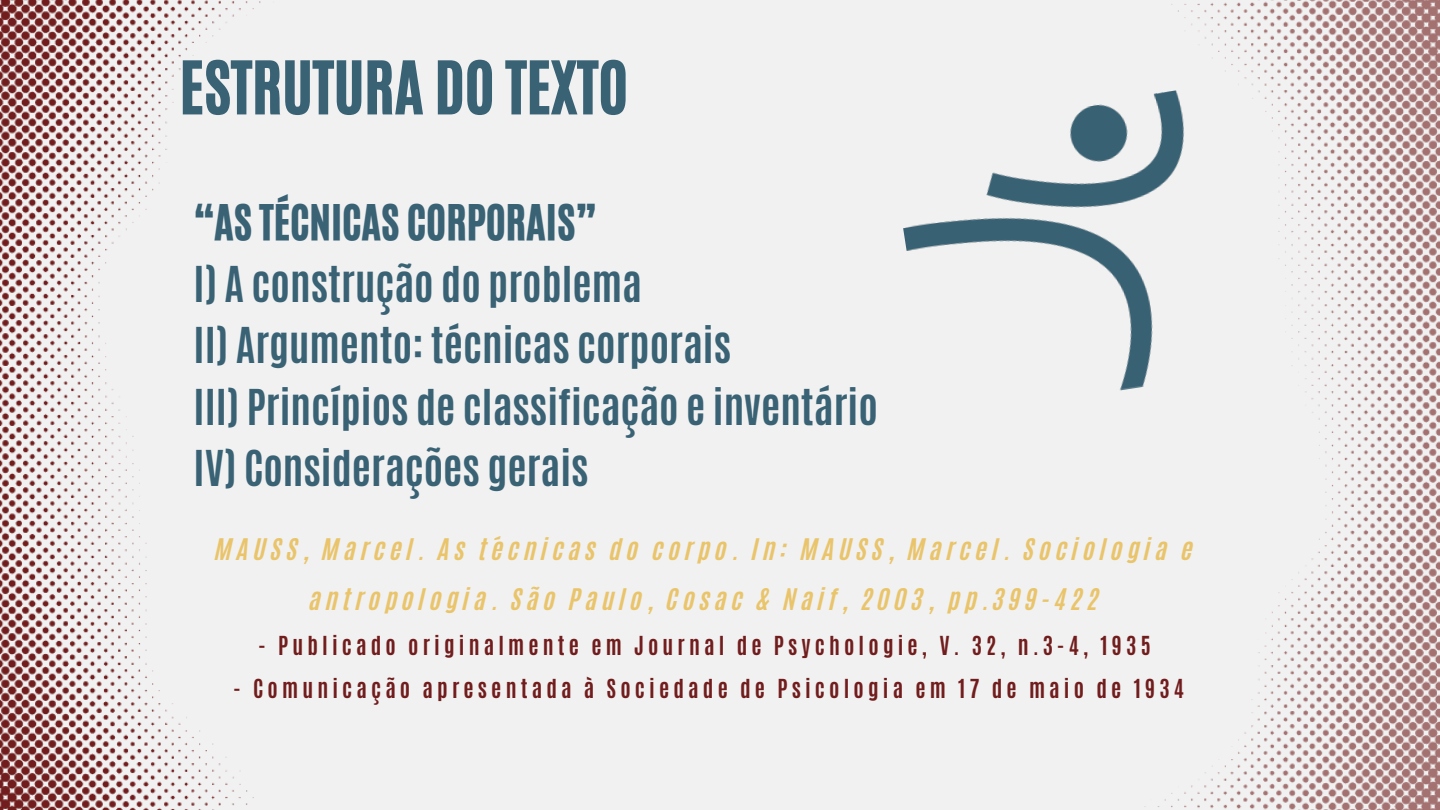
<style>
.page{position:relative;width:1440px;height:810px;background:#f1f1f1}
.page>*{position:absolute;margin:0;border:0;box-sizing:border-box;transform-origin:0 0}
.t1{font:61.2px "CA Generated";color:#396275}
.t2{font:700 41.3px "Antonio";color:#396275}
.t3{font:41.3px "CA Generated";color:#396275}
.t4{font:24.9px/49.5px "CA Generated";letter-spacing:.19em;color:#e9c46a;text-align:center}
.t5{font:700 21.9px "Antonio";letter-spacing:.19em;color:#721d1d}
</style>
<div class="page">
<img style="left:1144px;top:0;width:296px;height:810px">
<img style="left:0;top:0;width:261px;height:810px">
<img style="left:903px;top:89px;width:326px;height:330px">
<p class="t1" style="left:180px;top:44px;width:450px">ESTRUTURA DO TEXTO</p>
<p class="t3" style="left:194px;top:193px;width:405px">“AS TÉCNICAS CORPORAIS”</p>
<p class="t2" style="left:194px;top:255px;width:450px">I) A construção do problema</p>
<p class="t2" style="left:194px;top:316px;width:539px">II) Argumento: técnicas corporais</p>
<p class="t2" style="left:194px;top:378px;width:686px">III) Princípios de classificação e inventário</p>
<p class="t2" style="left:194px;top:439px;width:397px">IV) Considerações gerais</p>
<p class="t4" style="left:216px;top:525px;width:979px">MAUSS, Marcel. As técnicas do corpo. In: MAUSS, Marcel. Sociologia e antropologia. São Paulo, Cosac &amp; Naif, 2003, pp.399-422</p>
<p class="t5" style="left:259px;top:630px;width:894px">- Publicado originalmente em Journal de Psychologie, V. 32, n.3-4, 1935</p>
<p class="t5" style="left:234px;top:673px;width:952px">- Comunicação apresentada à Sociedade de Psicologia em 17 de maio de 1934</p>
</div>
